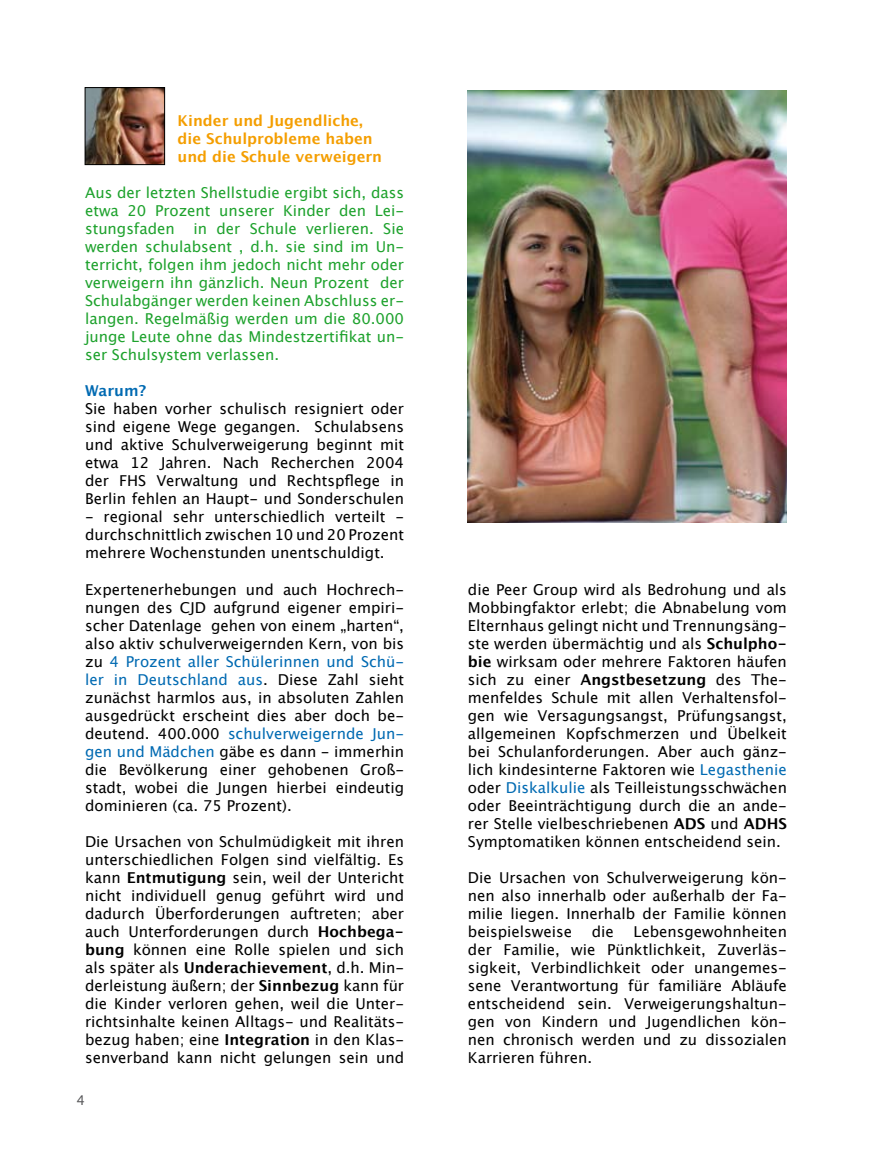
<style>
.page{position:relative;width:872px;height:1149px;background:#fff}
.page>*{position:absolute;margin:0;border:0;box-sizing:border-box;transform-origin:0 0}
.t1{font:15px/18px "Lucida Grande";color:#000;text-align:justify}
.t2{font:15px/18px "Lucida Grande";color:#1ea22d;text-align:justify}
.t3{font:700 15px/18px "Lucida Grande";color:#f49e00}
.t4{font:700 15px "Lucida Grande";color:#006ab2}
.t5{font:13.5px "Lucida Grande";color:#58585a}
.s1{color:#006ab2}
.s2{font-weight:700}
</style>
<div class="page">
<img style="left:87px;top:89px;width:76px;height:74px">
<div style="left:85px;top:87px;width:80px;height:78px;border:1px solid #000"></div>
<img style="left:468px;top:90px;width:319px;height:432px">
<p class="t3" style="left:177px;top:112px;width:206px">Kinder und Jugendliche, die Schulprobleme haben und die Schule verweigern</p>
<p class="t2" style="left:85px;top:184px;width:320px">Aus der letzten Shellstudie ergibt sich, dass etwa 20 Prozent unserer Kinder den Lei&shy;stungsfaden in der Schule verlieren. Sie werden schulabsent , d.h. sie sind im Un&shy;terricht, folgen ihm jedoch nicht mehr oder verweigern ihn gänzlich. Neun Prozent der Schulabgänger werden keinen Abschluss er&shy;langen. Regelmäßig werden um die 80.000 junge Leute ohne das Mindestzertifikat un&shy;ser Schulsystem verlassen.</p>
<p class="t4" style="left:85px;top:378px;width:63px">Warum?</p>
<p class="t1" style="left:85px;top:400px;width:320px">Sie haben vorher schulisch resigniert oder sind eigene Wege gegangen. Schulabsens und aktive Schulverweigerung beginnt mit etwa 12 Jahren. Nach Recherchen 2004 der FHS Verwaltung und Rechtspflege in Berlin fehlen an Haupt- und Sonderschulen</p>
<p class="t1" style="left:85px;top:508px;width:320px">- regional sehr unterschiedlich verteilt - durchschnittlich zwischen 10 und 20 Prozent mehrere Wochenstunden unentschuldigt.</p>
<p class="t1" style="left:85px;top:580px;width:320px">Expertenerhebungen und auch Hochrech&shy;nungen des CJD aufgrund eigener empiri&shy;scher Datenlage gehen von einem „harten“, also aktiv schulverweigernden Kern, von bis zu <span class="s1">4 Prozent aller Schülerinnen und Schü&shy;ler in Deutschland aus</span>. Diese Zahl sieht zunächst harmlos aus, in absoluten Zahlen ausgedrückt erscheint dies aber doch be&shy;deutend. 400.000 <span class="s1">schulverweigernde Jun&shy;gen und Mädchen</span> gäbe es dann - immerhin die Bevölkerung einer gehobenen Groß&shy;stadt, wobei die Jungen hierbei eindeutig dominieren (ca. 75 Prozent).</p>
<p class="t1" style="left:85px;top:832px;width:320px">Die Ursachen von Schulmüdigkeit mit ihren unterschiedlichen Folgen sind vielfältig. Es kann <span class="s2">Entmutigung</span> sein, weil der Untericht nicht individuell genug geführt wird und dadurch Überforderungen auftreten; aber auch Unterforderungen durch <span class="s2">Hochbega&shy;bung</span> können eine Rolle spielen und sich als später als <span class="s2">Underachievement</span>, d.h. Min&shy;derleistung äußern; der <span class="s2">Sinnbezug</span> kann für die Kinder verloren gehen, weil die Unter&shy;richtsinhalte keinen Alltags- und Realitäts&shy;bezug haben; eine <span class="s2">Integration</span> in den Klas&shy;senverband kann nicht gelungen sein und</p>
<p class="t5" style="left:77px;top:1092px;width:10px">4</p>
<p class="t1" style="left:468px;top:580px;width:320px">die Peer Group wird als Bedrohung und als Mobbingfaktor erlebt; die Abnabelung vom Elternhaus gelingt nicht und Trennungsäng&shy;ste werden übermächtig und als <span class="s2">Schulpho&shy;bie</span> wirksam oder mehrere Faktoren häufen sich zu einer <span class="s2">Angstbesetzung</span> des The&shy;menfeldes Schule mit allen Verhaltensfol&shy;gen wie Versagungsangst, Prüfungsangst, allgemeinen Kopfschmerzen und Übelkeit bei Schulanforderungen. Aber auch gänz&shy;lich kindesinterne Faktoren wie <span class="s1">Legasthenie </span>oder <span class="s1">Diskalkulie</span> als Teilleistungsschwächen oder Beeinträchtigung durch die an ande&shy;rer Stelle vielbeschriebenen <span class="s2">ADS</span> und <span class="s2">ADHS </span>Symptomatiken können entscheidend sein.</p>
<p class="t1" style="left:468px;top:868px;width:320px">Die Ursachen von Schulverweigerung kön&shy;nen also innerhalb oder außerhalb der Fa&shy;milie liegen. Innerhalb der Familie können beispielsweise</p>
<p class="t1" style="left:468px;top:922px;width:320px;text-indent:165px">Lebensgewohnheiten der Familie, wie Pünktlichkeit, Zuverläs&shy;sigkeit, Verbindlichkeit oder unangemes&shy;sene Verantwortung für familiäre Abläufe entscheidend sein. Verweigerungshaltun&shy;gen von Kindern und Jugendlichen kön&shy;nen chronisch werden und zu dissozialen Karrieren führen.</p>
<p class="t1" style="left:591px;top:922px;width:24px">die</p>
</div>
